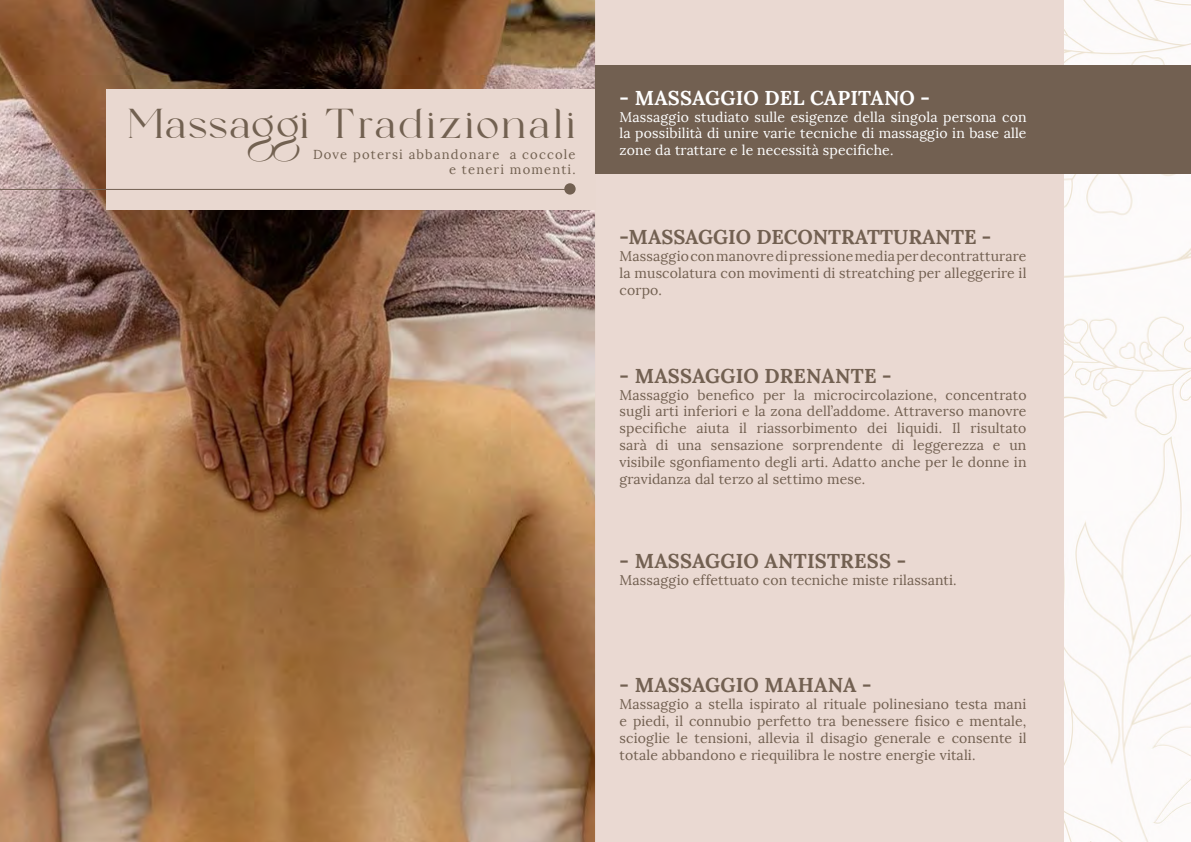
<style>
.page{position:relative;width:1191px;height:842px;background:#fff}
.page>*{position:absolute;margin:0;border:0;box-sizing:border-box;transform-origin:0 0}
.t1{font:36px "Kugile";letter-spacing:.05em;color:#726151}
.t2{font:700 20px "Lora";letter-spacing:.005em;color:#726051}
.t3{font:700 20px "Lora";letter-spacing:.01em;color:#fff}
.t4{font:14px/16.8px "Lora";letter-spacing:.01em;color:#726051;text-align:justify}
.t5{font:14px/16.8px "Lora";letter-spacing:.01em;color:#fff;text-align:justify}
.t6{font:13px/15.6px "Lora";letter-spacing:.09em;color:#726151;text-align:right}
</style>
<div class="page">
<img style="left:0;top:0;width:595px;height:842px">
<div style="left:106px;top:89px;width:489px;height:121px;background:#e9d8d0"></div>
<hr style="left:0;top:189px;width:570px;height:1px;background:#736152">
<div style="left:564px;top:183px;width:11px;height:12px;background:#726051;border-radius:50%"></div>
<div style="left:595px;top:0;width:469px;height:842px;background:#e9d8d0"></div>
<img style="left:1064px;top:0;width:127px;height:842px">
<div style="left:595px;top:66px;width:596px;height:108px;background:#726051"></div>
<h1 class="t1" style="left:128px;top:105px;width:449px">Massaggi Tradizionali</h1>
<p class="t6" style="left:313px;top:146px;width:264px">Dove potersi abbandonare a coccole e teneri momenti.</p>
<h2 class="t3" style="left:619px;top:85px;width:312px">- MASSAGGIO DEL CAPITANO -</h2>
<p class="t5" style="left:619px;top:108px;width:408px">Massaggio studiato sulle esigenze della singola persona con la possibilità di unire varie tecniche di massaggio in base alle zone da trattare e le necessità specifiche.</p>
<h2 class="t2" style="left:619px;top:224px;width:373px">-MASSAGGIO DECONTRATTURANTE -</h2>
<p class="t4" style="left:619px;top:248px;width:408px">Massaggio con manovre di pressione media per decontratturare la muscolatura con movimenti di streatching per alleggerire il corpo.</p>
<h2 class="t2" style="left:619px;top:363px;width:273px">- MASSAGGIO DRENANTE -</h2>
<p class="t4" style="left:619px;top:386px;width:408px">Massaggio benefico per la microcircolazione, concentrato sugli arti inferiori e la zona dell’addome. Attraverso manovre specifiche aiuta il riassorbimento dei liquidi. Il risultato sarà di una sensazione sorprendente di leggerezza e un visibile sgonfiamento degli arti. Adatto anche per le donne in gravidanza dal terzo al settimo mese.</p>
<h2 class="t2" style="left:619px;top:548px;width:288px">- MASSAGGIO ANTISTRESS -</h2>
<p class="t4" style="left:619px;top:571px;width:338px">Massaggio effettuato con tecniche miste rilassanti.</p>
<h2 class="t2" style="left:619px;top:672px;width:253px">- MASSAGGIO MAHANA -</h2>
<p class="t4" style="left:619px;top:696px;width:408px">Massaggio a stella ispirato al rituale polinesiano testa mani e piedi, il connubio perfetto tra benessere fisico e mentale, scioglie le tensioni, allevia il disagio generale e consente il totale abbandono e riequilibra le nostre energie vitali.</p>
</div>
